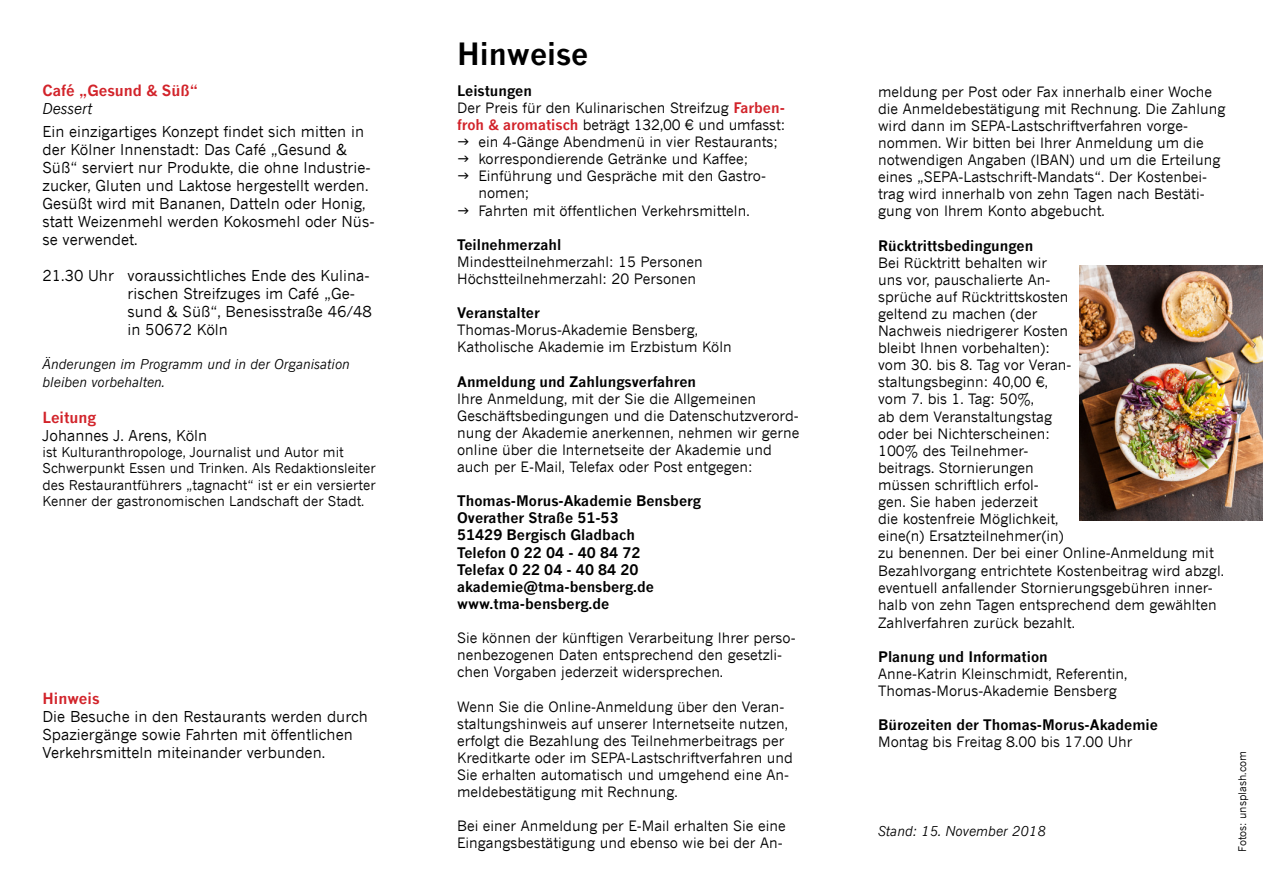
<style>
.page{position:relative;width:1263px;height:893px;background:#fff}
.page>*{position:absolute;margin:0;border:0;box-sizing:border-box;transform-origin:0 0}
.t1{font:700 30px "News Gothic";color:#000}
.t2{font:15px/18px "News Gothic";color:#000}
.t3{font:700 15px "News Gothic";color:#d2232a}
.t4{font:italic 15px "News Gothic";color:#000}
.t5{font:14.25px/17.1px "News Gothic";color:#000}
.t6{font:700 14.25px/17.1px "News Gothic";color:#000}
.t7{font:13.5px/16.2px "News Gothic";color:#000}
.t8{font:italic 13.5px/18px "News Gothic";color:#000}
.t9{font:10.5px "News Gothic";color:#000}
.s1{font-weight:700;color:#d2232a}
</style>
<div class="page">
<img style="left:1080px;top:265px;width:183px;height:255px">
<p class="t3" style="left:43px;top:81px;width:157px">Café „Gesund &amp; Süß“</p>
<p class="t4" style="left:43px;top:100px;width:51px">Dessert</p>
<p class="t2" style="left:43px;top:122px;width:334px">Ein einzigartiges Konzept findet sich mitten in der Kölner Innenstadt: Das Café „Gesund &amp; Süß“ serviert nur Produkte, die ohne Industrie&shy;zucker, Gluten und Laktose hergestellt werden.<br>Gesüßt wird mit Bananen, Datteln oder Honig, statt Weizenmehl werden Kokosmehl oder Nüs&shy;se verwendet.</p>
<p class="t2" style="left:128px;top:266px;width:246px;text-indent:-85px">21.30 Uhr voraussichtliches Ende des Kulina&shy;rischen Streifzuges im Café „Ge&shy;sund &amp; Süß“, Benesisstraße 46/48 in 50672 Köln</p>
<p class="t8" style="left:43px;top:355px;width:309px">Änderungen im Programm und in der Organisation bleiben vorbehalten.</p>
<p class="t3" style="left:43px;top:408px;width:55px">Leitung</p>
<p class="t2" style="left:43px;top:426px;width:166px">Johannes J. Arens, Köln</p>
<p class="t7" style="left:43px;top:444px;width:335px">ist Kulturanthropologe, Journalist und Autor mit Schwerpunkt Essen und Trinken. Als Redaktionsleiter des Restaurantführers „tagnacht“ ist er ein versierter Kenner der gastronomischen Landschaft der Stadt.</p>
<p class="t3" style="left:43px;top:689px;width:58px">Hinweis</p>
<p class="t2" style="left:43px;top:707px;width:327px">Die Besuche in den Restaurants werden durch<br>Spaziergänge sowie Fahrten mit öffentlichen<br>Verkehrsmitteln miteinander verbunden.</p>
<h1 class="t1" style="left:457px;top:35px;width:133px">Hinweise</h1>
<p class="t6" style="left:457px;top:82px;width:76px">Leistungen</p>
<p class="t5" style="left:457px;top:99px;width:329px">Der Preis für den Kulinarischen Streifzug <span class="s1">Farben-</span></p>
<p class="t5" style="left:457px;top:116px;width:329px"><span class="s1">froh &amp; aromatisch</span> beträgt 132,00 € und umfasst:</p>
<p class="t5" style="left:478px;top:133px;width:301px">ein 4-Gänge Abendmenü in vier Restaurants;</p>
<p class="t5" style="left:478px;top:150px;width:271px">korrespondierende Getränke und Kaffee;</p>
<p class="t5" style="left:478px;top:167px;width:289px">Einführung und Gespräche mit den Gastro-</p>
<p class="t5" style="left:478px;top:184px;width:53px">nomen;</p>
<p class="t5" style="left:478px;top:202px;width:273px">Fahrten mit öffentlichen Verkehrsmitteln.</p>
<p class="t6" style="left:457px;top:236px;width:106px">Teilnehmerzahl</p>
<p class="t5" style="left:457px;top:253px;width:247px">Mindestteilnehmerzahl: 15 Personen<br>Höchstteilnehmerzahl: 20 Personen</p>
<p class="t6" style="left:457px;top:304px;width:84px">Veranstalter</p>
<p class="t5" style="left:457px;top:321px;width:276px">Thomas-Morus-Akademie Bensberg,<br>Katholische Akademie im Erzbistum Köln</p>
<p class="t6" style="left:457px;top:372px;width:240px">Anmeldung und Zahlungsverfahren</p>
<p class="t5" style="left:457px;top:390px;width:344px">Ihre Anmeldung, mit der Sie die Allgemeinen Geschäftsbedingungen und die Datenschutzverord&shy;nung der Akademie anerkennen, nehmen wir gerne online über die Internetseite der Akademie und auch per E-Mail, Telefax oder Post entgegen:</p>
<p class="t6" style="left:457px;top:492px;width:245px">Thomas-Morus-Akademie Bensberg<br>Overather Straße 51-53<br>51429 Bergisch Gladbach<br>Telefon 0 22 04 - 40 84 72<br>Telefax 0 22 04 - 40 84 20 akademie@tma-bensberg.de www.tma-bensberg.de</p>
<p class="t5" style="left:457px;top:629px;width:340px">Sie können der künftigen Verarbeitung Ihrer perso&shy;nenbezogenen Daten entsprechend den gesetzli&shy;chen Vorgaben jederzeit widersprechen.</p>
<p class="t5" style="left:457px;top:697px;width:337px">Wenn Sie die Online-Anmeldung über den Veran&shy;staltungshinweis auf unserer Internetseite nutzen, erfolgt die Bezahlung des Teilnehmerbeitrags per Kreditkarte oder im SEPA-Lastschriftverfahren und Sie erhalten automatisch und umgehend eine An&shy;meldebestätigung mit Rechnung.</p>
<p class="t5" style="left:457px;top:817px;width:330px">Bei einer Anmeldung per E-Mail erhalten Sie eine<br>Eingangsbestätigung und ebenso wie bei der An-</p>
<p class="t5" style="left:878px;top:83px;width:349px">meldung per Post oder Fax innerhalb einer Woche die Anmeldebestätigung mit Rechnung. Die Zahlung wird dann im SEPA-Lastschriftverfahren vorge&shy;nommen. Wir bitten bei Ihrer Anmeldung um die notwendigen Angaben (IBAN) und um die Erteilung eines „SEPA-Lastschrift-Mandats“. Der Kostenbei&shy;trag wird innerhalb von zehn Tagen nach Bestäti&shy;gung von Ihrem Konto abgebucht.</p>
<p class="t6" style="left:878px;top:236px;width:157px">Rücktrittsbedingungen</p>
<p class="t5" style="left:878px;top:254px;width:347px">Bei Rücktritt behalten wir<br>uns vor, pauschalierte An-<br>sprüche auf Rücktrittskosten<br>geltend zu machen (der<br>Nachweis niedrigerer Kosten<br>bleibt Ihnen vorbehalten):<br>vom 30. bis 8. Tag vor Veran-<br>staltungsbeginn: 40,00 €,<br>vom 7. bis 1. Tag: 50%,<br>ab dem Veranstaltungstag<br>oder bei Nichterscheinen:<br>100% des Teilnehmer-<br>beitrags. Stornierungen<br>müssen schriftlich erfol-<br>gen. Sie haben jederzeit<br>die kostenfreie Möglichkeit,<br>eine(n) Ersatzteilnehmer(in)<br>zu benennen. Der bei einer Online-Anmeldung mit<br>Bezahlvorgang entrichtete Kostenbeitrag wird abzgl. eventuell anfallender Stornierungsgebühren inner&shy;halb von zehn Tagen entsprechend dem gewählten<br>Zahlverfahren zurück bezahlt.</p>
<p class="t6" style="left:878px;top:648px;width:171px">Planung und Information</p>
<p class="t5" style="left:878px;top:665px;width:251px">Anne-Katrin Kleinschmidt, Referentin,<br>Thomas-Morus-Akademie Bensberg</p>
<p class="t6" style="left:878px;top:716px;width:281px">Bürozeiten der Thomas-Morus-Akademie</p>
<p class="t5" style="left:878px;top:733px;width:256px">Montag bis Freitag 8.00 bis 17.00 Uhr</p>
<p class="t8" style="left:878px;top:822px;width:169px">Stand: 15. November 2018</p>
<p class="t9" style="left:1236px;top:851px;width:102px;rotate:-90deg">Fotos: unsplash.com</p>
</div>
